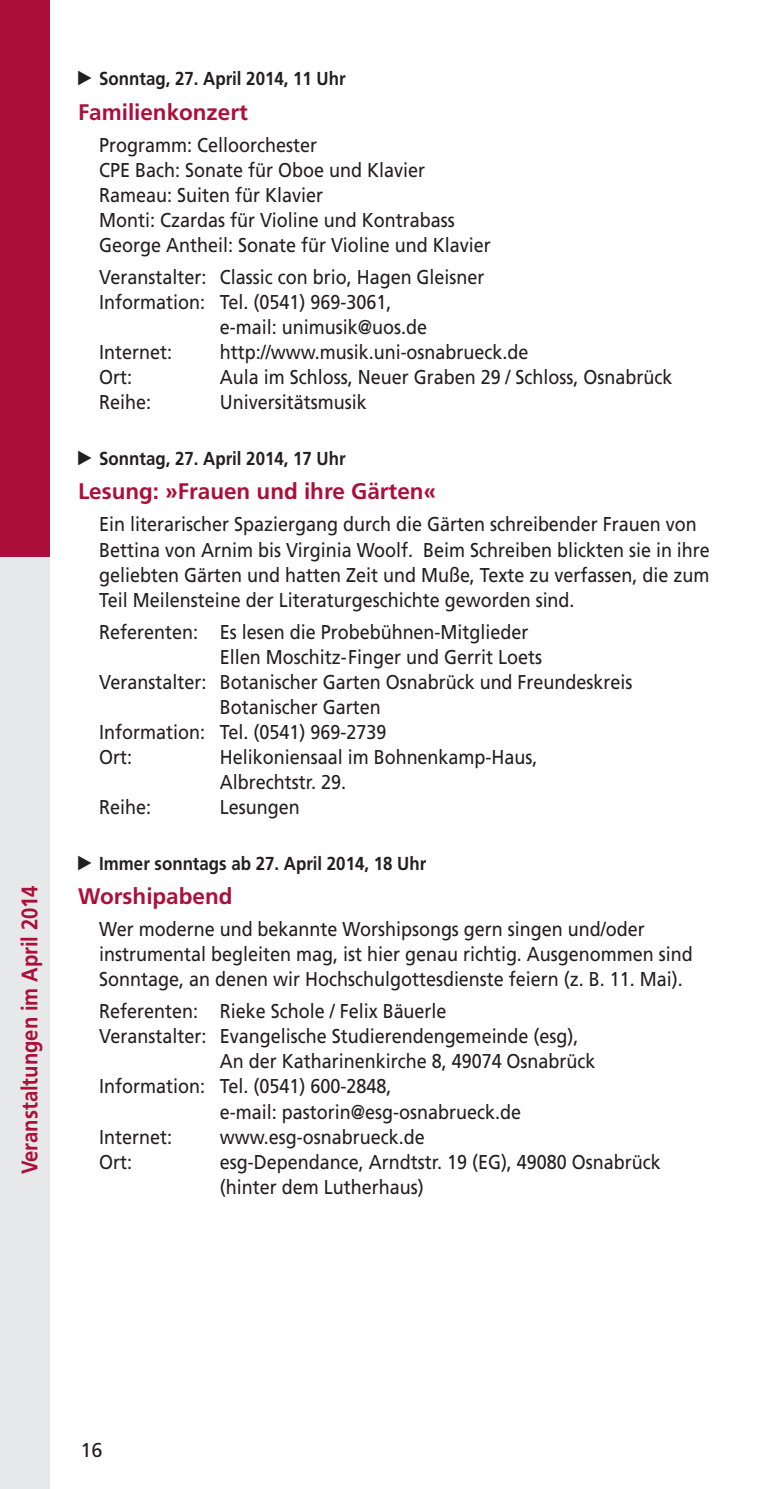
<style>
.page{position:relative;width:780px;height:1489px;background:#fff}
.page>*{position:absolute;margin:0;border:0;box-sizing:border-box;transform-origin:0 0}
.t1{font:700 22.5px "Frutiger";color:#ac0f3a}
.t2{font:700 22.5px "Frutiger";color:#ac0f3a;scale:.9 1}
.t3{font:20px/25px "Frutiger";color:#231f20;scale:.9 1}
.t4{font:20px "Frutiger";color:#231f20}
.t5{font:700 18.75px "Frutiger";color:#231f20;scale:.9 1}
</style>
<div class="page">
<div style="left:0;top:0;width:50px;height:567px;background:#ac0f3a"></div>
<div style="left:0;top:556px;width:50px;height:932px;background:#e7e8e9"></div>
<p class="t2" style="left:21px;top:1174px;width:322px;rotate:-90deg">Veranstaltungen im April 2014</p>
<p class="t5" style="left:99px;top:71px;width:275px">Sonntag, 27. April 2014, 11 Uhr</p>
<p class="t1" style="left:78px;top:103px;width:171px">Familienkonzert</p>
<p class="t3" style="left:99px;top:134px;width:436px">Programm: Celloorchester<br>CPE Bach: Sonate für Oboe und Klavier Rameau: Suiten für Klavier<br>Monti: Czardas für Violine und Kontrabass George Antheil: Sonate für Violine und Klavier</p>
<p class="t3" style="left:99px;top:266px;width:429px">Veranstalter: Classic con brio, Hagen Gleisner</p>
<p class="t3" style="left:99px;top:291px;width:326px">Information: Tel. (0541) 969-3061,</p>
<p class="t3" style="left:220px;top:316px;width:232px">e-mail: unimusik@uos.de</p>
<p class="t3" style="left:99px;top:341px;width:83px">Internet:</p>
<p class="t3" style="left:220px;top:341px;width:344px">http://www.musik.uni-osnabrueck.de</p>
<p class="t3" style="left:99px;top:366px;width:38px">Ort:</p>
<p class="t3" style="left:220px;top:366px;width:504px">Aula im Schloss, Neuer Graben 29 / Schloss, Osnabrück</p>
<p class="t3" style="left:99px;top:391px;width:59px">Reihe:</p>
<p class="t3" style="left:220px;top:391px;width:165px">Universitätsmusik</p>
<p class="t5" style="left:99px;top:450px;width:275px">Sonntag, 27. April 2014, 17 Uhr</p>
<p class="t1" style="left:78px;top:482px;width:359px">Lesung: »Frauen und ihre Gärten«</p>
<p class="t3" style="left:99px;top:513px;width:680px">Ein literarischer Spaziergang durch die Gärten schreibender Frauen von Bettina von Arnim bis Virginia Woolf. Beim Schreiben blickten sie in ihre geliebten Gärten und hatten Zeit und Muße, Texte zu verfassen, die zum Teil Meilensteine der Literaturgeschichte geworden sind.</p>
<p class="t3" style="left:99px;top:620px;width:478px">Referenten: Es lesen die Probebühnen-Mitglieder</p>
<p class="t3" style="left:220px;top:645px;width:359px">Ellen Moschitz-Finger und Gerrit Loets</p>
<p class="t3" style="left:99px;top:670px;width:594px">Veranstalter: Botanischer Garten Osnabrück und Freundeskreis</p>
<p class="t3" style="left:220px;top:695px;width:180px">Botanischer Garten</p>
<p class="t3" style="left:99px;top:720px;width:320px">Information: Tel. (0541) 969-2739</p>
<p class="t3" style="left:99px;top:745px;width:38px">Ort:</p>
<p class="t3" style="left:220px;top:745px;width:354px">Helikoniensaal im Bohnenkamp-Haus,<br>Albrechtstr. 29.</p>
<p class="t3" style="left:99px;top:795px;width:59px">Reihe:</p>
<p class="t3" style="left:220px;top:795px;width:90px">Lesungen</p>
<p class="t5" style="left:99px;top:855px;width:365px">Immer sonntags ab 27. April 2014, 18 Uhr</p>
<p class="t1" style="left:78px;top:887px;width:156px">Worshipabend</p>
<p class="t3" style="left:99px;top:918px;width:661px">Wer moderne und bekannte Worshipsongs gern singen und/oder instrumental begleiten mag, ist hier genau richtig. Ausgenommen sind<br>Sonntage, an denen wir Hochschulgottesdienste feiern (z. B. 11. Mai).</p>
<p class="t3" style="left:99px;top:1000px;width:387px">Referenten: Rieke Schole / Felix Bäuerle</p>
<p class="t3" style="left:99px;top:1025px;width:534px">Veranstalter: Evangelische Studierendengemeinde (esg),</p>
<p class="t3" style="left:220px;top:1050px;width:419px">An der Katharinenkirche 8, 49074 Osnabrück</p>
<p class="t3" style="left:99px;top:1075px;width:326px">Information: Tel. (0541) 600-2848,</p>
<p class="t3" style="left:220px;top:1100px;width:336px">e-mail: pastorin@esg-osnabrueck.de</p>
<p class="t3" style="left:99px;top:1125px;width:83px">Internet:</p>
<p class="t3" style="left:220px;top:1125px;width:229px">www.esg-osnabrueck.de</p>
<p class="t3" style="left:99px;top:1150px;width:38px">Ort:</p>
<p class="t3" style="left:220px;top:1150px;width:491px">esg-Dependance, Arndtstr. 19 (EG), 49080 Osnabrück (hinter dem Lutherhaus)</p>
<p class="t4" style="left:80px;top:1441px;width:24px">16</p>
</div>
